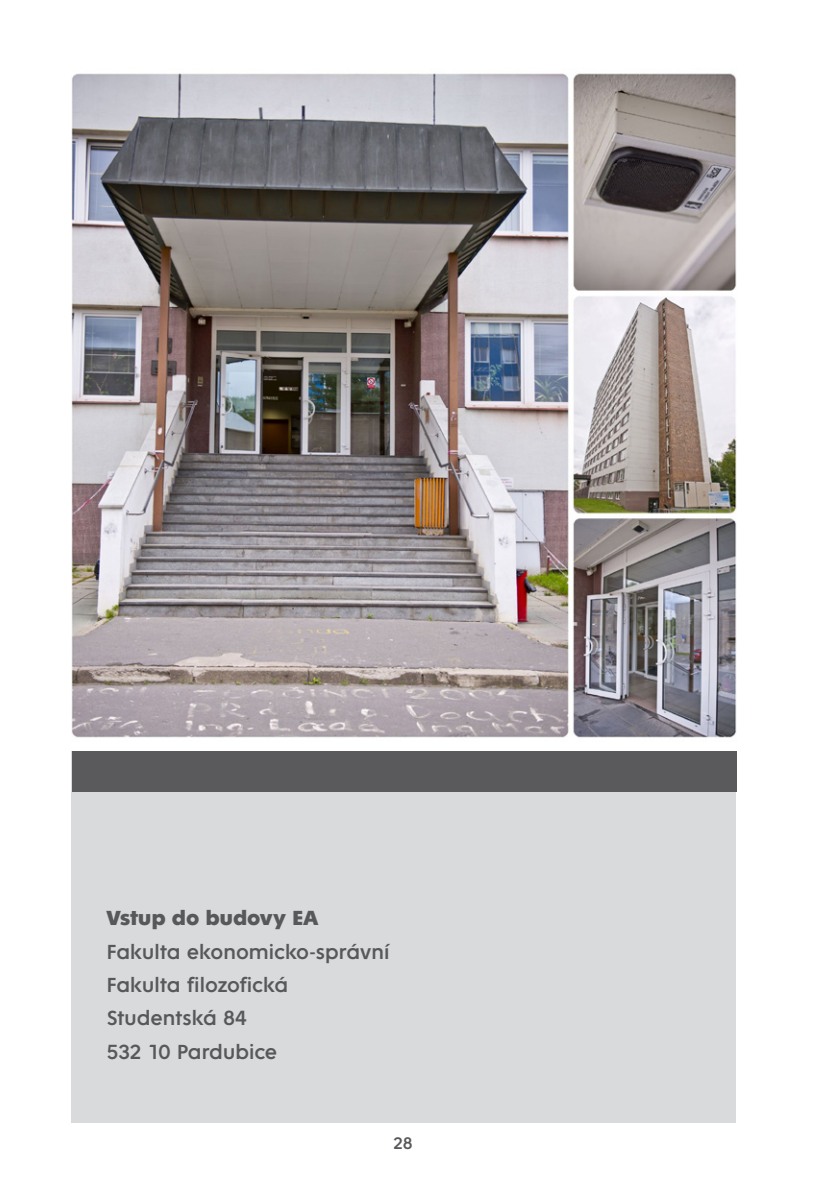
<style>
.page{position:relative;width:840px;height:1191px;background:#fff}
.page>*{position:absolute;margin:0;border:0;box-sizing:border-box;transform-origin:0 0}
.t1{font:22px "Fenomen Sans";letter-spacing:-.02em;color:#57585a}
.t2{font:700 22px "Fenomen Sans";letter-spacing:-.01em;color:#57585a}
.t3{font:18px "Fenomen Sans";color:#57585a}
</style>
<div class="page">
<img style="left:71px;top:73px;width:665px;height:665px">
<div style="left:71px;top:751px;width:665px;height:372px;background:#d9dadc"></div>
<div style="left:72px;top:751px;width:664px;height:41px;background:#5a5a5d"></div>
<p class="t2" style="left:106px;top:906px;width:214px">Vstup do budovy EA</p>
<p class="t1" style="left:106px;top:940px;width:285px">Fakulta ekonomicko-správní</p>
<p class="t1" style="left:106px;top:973px;width:183px">Fakulta filozofická</p>
<p class="t1" style="left:106px;top:1006px;width:142px">Studentská 84</p>
<p class="t1" style="left:106px;top:1040px;width:172px">532 10 Pardubice</p>
<p class="t3" style="left:393px;top:1133px;width:21px">28</p>
</div>
